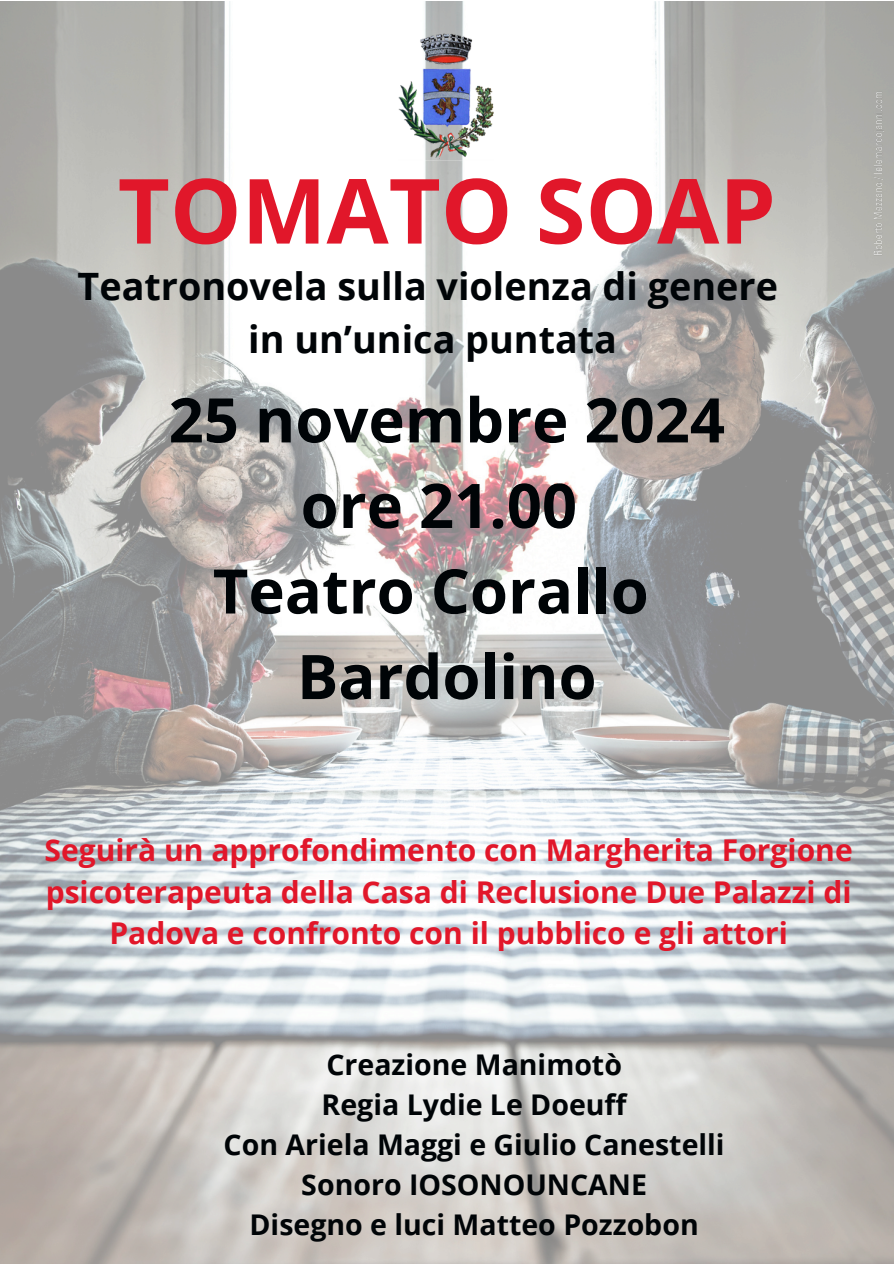
<style>
.page{position:relative;width:894px;height:1264px;background:#fff}
.page>*{position:absolute;margin:0;border:0;box-sizing:border-box;transform-origin:0 0}
.t1{font:700 90px "Open Sans";color:#e1172a}
.t2{font:700 61.5px/85.5px "Open Sans";color:#000407;text-align:center}
.t3{font:700 37.65px/52.5px "Open Sans";color:#000407;text-align:center}
.t4{font:700 30px/41.7px "Open Sans";color:#e1172a;text-align:center}
.t5{font:700 28.5px "Open Sans";color:#000407}
</style>
<div class="page">
<img style="left:0;top:1px;width:893px;height:1262px">
<img style="left:878px;top:608px;width:15px;height:137px">
<img style="left:868px;top:86px;width:20px;height:175px">
<img style="left:398px;top:33px;width:97px;height:127px">
<h1 class="t1" style="left:118px;top:147px;width:659px">TOMATO SOAP</h1>
<h2 class="t3" style="left:78px;top:259px;width:701px">Teatronovela sulla violenza di genere in un’unica puntata</h2>
<p class="t2" style="left:169px;top:376px;width:557px">25 novembre 2024 ore 21.00<br>Teatro Corallo<br>Bardolino</p>
<h3 class="t4" style="left:44px;top:828px;width:809px">Seguirà un approfondimento con Margherita Forgione psicoterapeuta della Casa di Reclusione Due Palazzi di<br>Padova e confronto con il pubblico e gli attori</h3>
<p class="t5" style="left:326px;top:1044px;width:297px">Creazione Manimotò</p>
<p class="t5" style="left:321px;top:1084px;width:306px">Regia Lydie Le Doeuff</p>
<p class="t5" style="left:223px;top:1124px;width:502px">Con Ariela Maggi e Giulio Canestelli</p>
<p class="t5" style="left:301px;top:1164px;width:347px">Sonoro IOSONOUNCANE</p>
<p class="t5" style="left:249px;top:1204px;width:450px">Disegno e luci Matteo Pozzobon</p>
</div>
